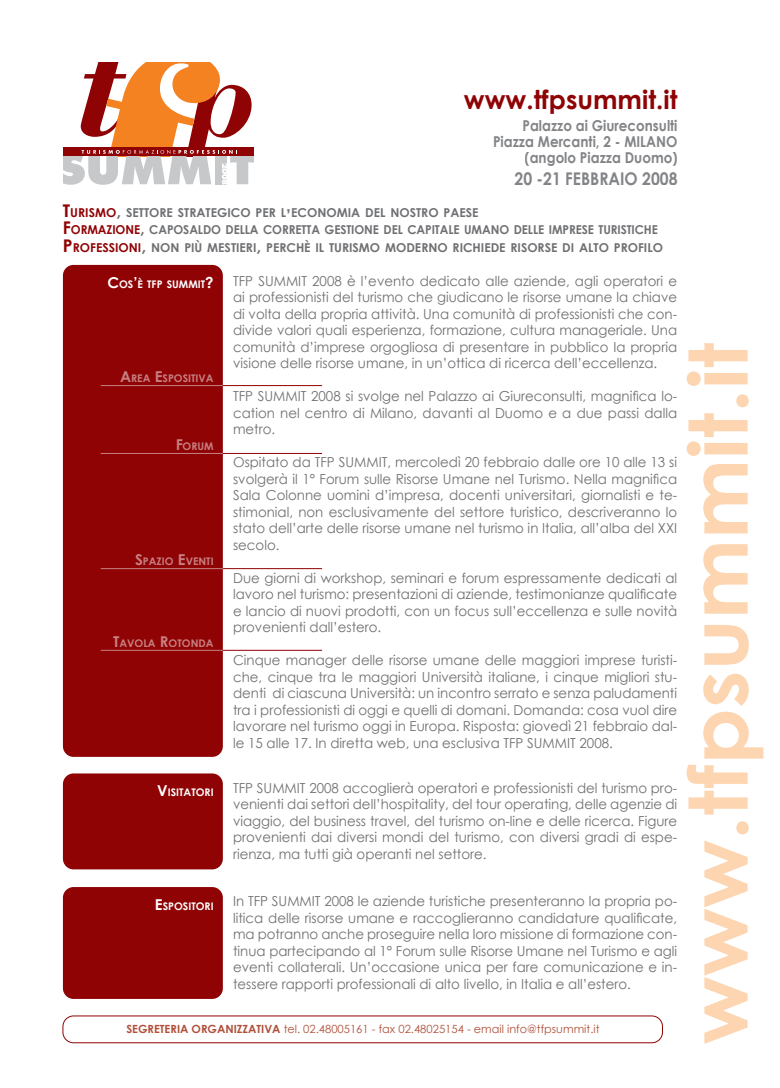
<style>
.page{position:relative;width:780px;height:1088px;background:#fff}
.page>*{position:absolute;margin:0;border:0;box-sizing:border-box;transform-origin:0 0}
.t1{font:700 81.25px "Century Gothic";color:#fdd5b0;scale:1.05 1}
.t2{font:700 26px "Century Gothic";color:#8f0305}
.t3{font:700 17.5px "Century Gothic";color:#828487;scale:.9 1}
.t4{font:700 15px/16.2px "Century Gothic";color:#828487;text-align:right;scale:.9 1}
.t5{font:13.75px/16.5px "Century Gothic";color:#6f7073;text-align:justify}
.t6{font:700 12.25px/17.5px "Century Gothic";color:#6f7073}
.t7{font:11.25px "Century Gothic";color:#b0503a}
.t8{font:700 10.5px "Century Gothic";color:#fff}
.s1{font-size:17.5px;color:#8f0305}
.s2{color:#8f0305}
.s3{font-size:17.5px}
.s4{font-size:15px}
.s5{font-weight:700}
</style>
<div class="page">
<div style="left:63px;top:773px;width:160px;height:96px;background:#8f0305;border-radius:11px"></div>
<div style="left:63px;top:887px;width:160px;height:112px;background:#8f0305;border-radius:11px"></div>
<div style="left:63px;top:265px;width:160px;height:492px;background:#8f0305;border-radius:11px"></div>
<svg style="left:63px;top:62px;width:190px;height:123px"></svg>
<hr style="left:101px;top:385px;width:124px;height:1px;background:#fff">
<hr style="left:223px;top:385px;width:99px;height:1px;background:#8f0305">
<hr style="left:101px;top:453px;width:124px;height:1px;background:#fff">
<hr style="left:223px;top:453px;width:99px;height:1px;background:#8f0305">
<hr style="left:101px;top:568px;width:124px;height:1px;background:#fff">
<hr style="left:223px;top:568px;width:99px;height:1px;background:#8f0305">
<hr style="left:101px;top:650px;width:124px;height:1px;background:#fff">
<hr style="left:223px;top:650px;width:99px;height:1px;background:#8f0305">
<div style="left:63px;top:1015px;width:599px;height:28px;border:1px solid #8f0305;border-radius:11px"></div>
<h2 class="t2" style="left:464px;top:80px;width:215px">WWW.TFPSUMMIT.IT</h2>
<p class="t4" style="left:493px;top:117px;width:206px">PALAZZO AI GIURECONSULTI<br>PIAZZA MERCANTI, 2 - MILANO (ANGOLO PIAZZA DUOMO)</p>
<p class="t3" style="left:514px;top:165px;width:182px">20 -21 FEBBRAIO 2008</p>
<p class="t6" style="left:63px;top:203px;width:601px"><span class="s1">T</span><span class="s2">URISMO</span><span class="s3">,</span> SETTORE STRATEGICO PER L<span class="s3">’</span>ECONOMIA DEL NOSTRO PAESE<br><span class="s1">F</span><span class="s2">ORMAZIONE</span><span class="s3">,</span> CAPOSALDO DELLA CORRETTA GESTIONE DEL CAPITALE UMANO DELLE IMPRESE TURISTICHE<br><span class="s1">P</span> <span class="s2">ROFESSIONI</span><span class="s3">,</span> NON PIÙ MESTIERI<span class="s3">,</span> PERCHÈ IL TURISMO MODERNO RICHIEDE RISORSE DI ALTO PROFILO</p>
<p class="t8" style="left:107px;top:276px;width:108px"><span class="s4">C</span>OS<span class="s4">’</span>È TFP SUMMIT<span class="s4">?</span></p>
<p class="t5" style="left:233px;top:272px;width:445px">TFP SUMMIT 2008 è l’evento dedicato alle aziende, agli operatori e ai professionisti del turismo che giudicano le risorse umane la chiave di volta della propria attività. Una comunità di professionisti che con&shy;divide valori quali esperienza, formazione, cultura manageriale. Una comunità d’imprese orgogliosa di presentare in pubblico Ia propria visione delle risorse umane, in un’ottica di ricerca dell’eccellenza.</p>
<p class="t5" style="left:233px;top:388px;width:445px">TFP SUMMIT 2008 si svolge nel Palazzo ai Giureconsulti, magnifica lo&shy;cation nel centro di Milano, davanti al Duomo e a due passi dalla metro.</p>
<p class="t5" style="left:233px;top:454px;width:445px">Ospitato da TFP SUMMIT, mercoledì 20 febbraio dalle ore 10 alle 13 si svolgerà il 1° Forum sulle Risorse Umane nel Turismo. Nella magnifica Sala Colonne uomini d’impresa, docenti universitari, giornalisti e te&shy;stimonial, non esclusivamente del settore turistico, descriveranno lo stato dell’arte delle risorse umane nel turismo in Italia, all’alba del XXI secolo.</p>
<p class="t5" style="left:233px;top:569px;width:445px">Due giorni di workshop, seminari e forum espressamente dedicati al lavoro nel turismo: presentazioni di aziende, testimonianze qualificate e lancio di nuovi prodotti, con un focus sull’eccellenza e sulle novità provenienti dall’estero.</p>
<p class="t5" style="left:233px;top:652px;width:445px">Cinque manager delle risorse umane delle maggiori imprese turisti&shy;che, cinque tra le maggiori Università italiane, i cinque migliori stu&shy;denti di ciascuna Università: un incontro serrato e senza paludamenti tra i professionisti di oggi e quelli di domani. Domanda: cosa vuol dire lavorare nel turismo oggi in Europa. Risposta: giovedì 21 febbraio dal&shy;le 15 alle 17. In diretta web, una esclusiva TFP SUMMIT 2008.</p>
<p class="t8" style="left:120px;top:370px;width:94px"><span class="s4">A</span>REA <span class="s4">E</span>SPOSITIVA</p>
<p class="t8" style="left:175px;top:438px;width:40px"><span class="s4">F</span>ORUM</p>
<p class="t8" style="left:135px;top:553px;width:80px"><span class="s4">S</span>PAZIO <span class="s4">E</span>VENTI</p>
<p class="t8" style="left:113px;top:635px;width:102px"><span class="s4">T</span>AVOLA <span class="s4">R</span>OTONDA</p>
<p class="t8" style="left:157px;top:784px;width:58px"><span class="s4">V</span>ISITATORI</p>
<p class="t5" style="left:233px;top:779px;width:445px">TFP SUMMIT 2008 accoglierà operatori e professionisti del turismo pro&shy;venienti dai settori dell’hospitality, del tour operating, delle agenzie di viaggio, del business travel, del turismo on-line e delle ricerca. Figure provenienti dai diversi mondi del turismo, con diversi gradi di espe&shy;rienza, ma tutti già operanti nel settore.</p>
<p class="t8" style="left:155px;top:898px;width:60px"><span class="s4">E</span>SPOSITORI</p>
<p class="t5" style="left:233px;top:893px;width:445px">In TFP SUMMIT 2008 le aziende turistiche presenteranno la propria po&shy;litica delle risorse umane e raccoglieranno candidature qualificate, ma potranno anche proseguire nella loro missione di formazione con&shy;tinua partecipando al 1° Forum sulle Risorse Umane nel Turismo e agli eventi collaterali. Un’occasione unica per fare comunicazione e in&shy;tessere rapporti professionali di alto livello, in Italia e all’estero.</p>
<p class="t7" style="left:126px;top:1021px;width:474px"><span class="s5">SEGRETERIA ORGANIZZATIVA</span> tel. 02.48005161 - fax 02.48025154 - email info@tfpsummit.it</p>
<h1 class="t1" style="left:656px;top:1044px;width:670px;rotate:-90deg">WWW.TFPSUMMIT.IT</h1>
</div>
